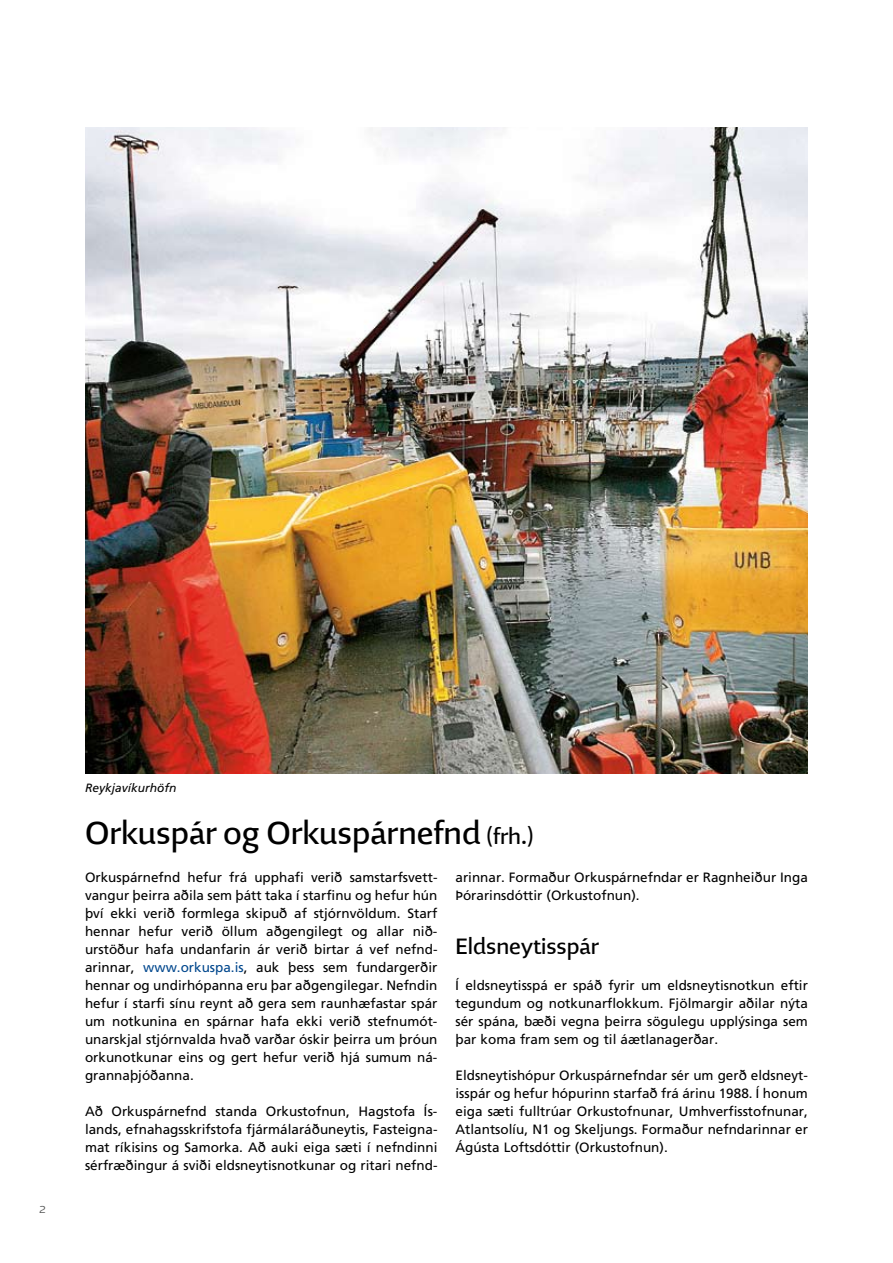
<style>
.page{position:relative;width:893px;height:1263px;background:#fff}
.page>*{position:absolute;margin:0;border:0;box-sizing:border-box;transform-origin:0 0}
.t1{font:30px "Andrew Samuels Os F";color:#000}
.t2{font:21px "Andrew Samuels Os F";color:#000}
.t3{font:13.5px/18px "Frutiger";color:#000;text-align:justify}
.t4{font:italic 12px "Frutiger";color:#000}
.t5{font:12px "Andrew Samuels Os F Light";color:#565757}
.s1{font-size:21px}
.s2{color:#00478d}
</style>
<div class="page">
<img style="left:85px;top:128px;width:723px;height:646px">
<p class="t5" style="left:39px;top:1201px;width:8px">2</p>
<p class="t4" style="left:85px;top:781px;width:93px">Reykjavíkurhöfn</p>
<h1 class="t1" style="left:85px;top:813px;width:451px">Orkuspár og Orkuspárnefnd <span class="s1">(frh.)</span></h1>
<p class="t3" style="left:85px;top:868px;width:354px">Orkuspárnefnd hefur frá upphafi verið samstarfsvett&shy;vangur þeirra aðila sem þátt taka í starfinu og hefur hún því ekki verið formlega skipuð af stjórnvöldum. Starf hennar hefur verið öllum aðgengilegt og allar nið&shy;urstöður hafa undanfarin ár verið birtar á vef nefnd&shy;arinnar, <span class="s2">www.orkuspa.is</span>, auk þess sem fundargerðir hennar og undirhópanna eru þar aðgengilegar. Nefndin hefur í starfi sínu reynt að gera sem raunhæfastar spár um notkunina en spárnar hafa ekki verið stefnumót&shy;unarskjal stjórnvalda hvað varðar óskir þeirra um þróun orkunotkunar eins og gert hefur verið hjá sumum ná&shy;grannaþjóðanna.</p>
<p class="t3" style="left:85px;top:1102px;width:354px">Að Orkuspárnefnd standa Orkustofnun, Hagstofa Ís&shy;lands, efnahagsskrifstofa fjármálaráðuneytis, Fasteigna&shy;mat ríkisins og Samorka. Að auki eiga sæti í nefndinni sérfræðingur á sviði eldsneytisnotkunar og ritari nefnd-</p>
<p class="t3" style="left:455px;top:868px;width:354px">arinnar. Formaður Orkuspárnefndar er Ragnheiður Inga<br>Þórarinsdóttir (Orkustofnun).</p>
<h2 class="t2" style="left:455px;top:932px;width:145px">Eldsneytisspár</h2>
<p class="t3" style="left:455px;top:976px;width:354px">Í eldsneytisspá er spáð fyrir um eldsneytisnotkun eftir tegundum og notkunarflokkum. Fjölmargir aðilar nýta sér spána, bæði vegna þeirra sögulegu upplýsinga sem þar koma fram sem og til áætlanagerðar.</p>
<p class="t3" style="left:455px;top:1066px;width:354px">Eldsneytishópur Orkuspárnefndar sér um gerð eldsneyt&shy;isspár og hefur hópurinn starfað frá árinu 1988. Í honum eiga sæti fulltrúar Orkustofnunar, Umhverfisstofnunar, Atlantsolíu, N1 og Skeljungs. Formaður nefndarinnar er Ágústa Loftsdóttir (Orkustofnun).</p>
</div>
